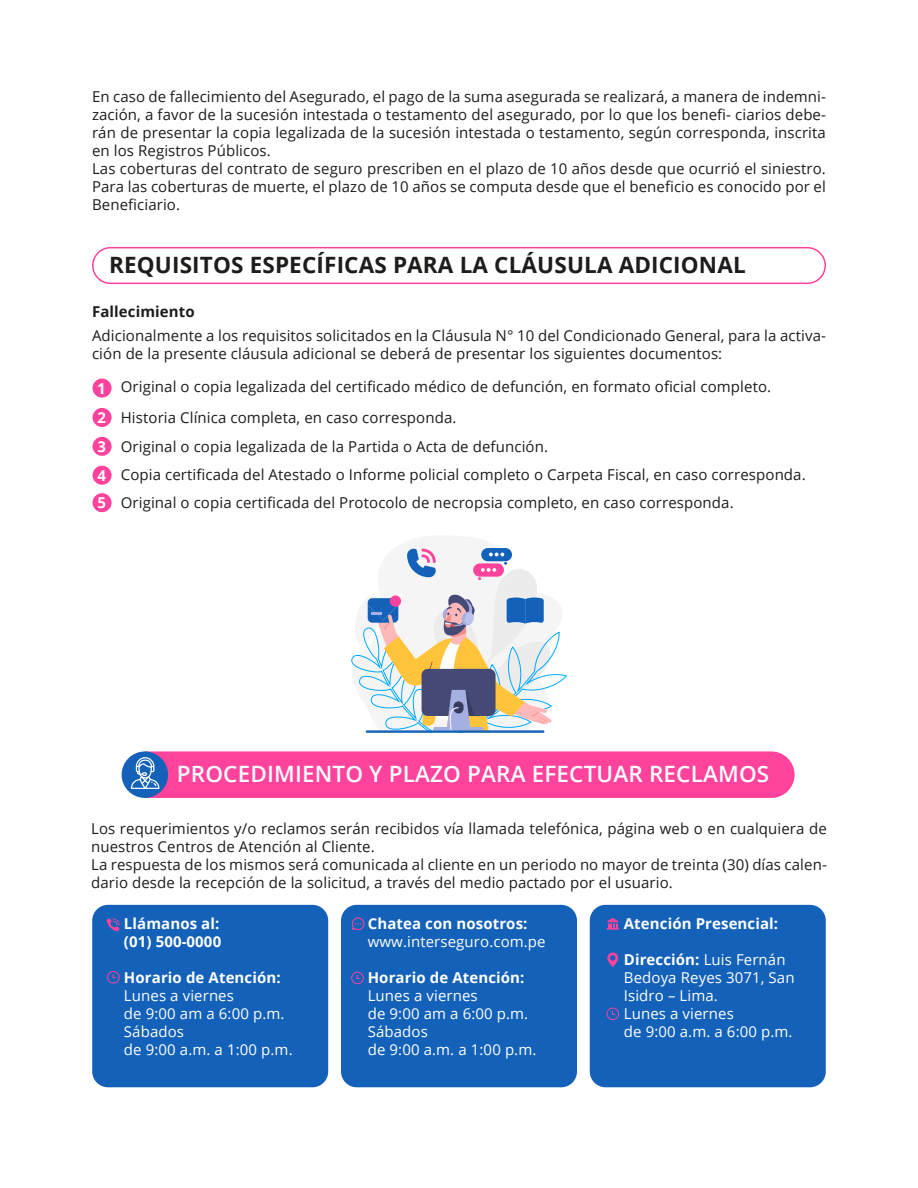
<style>
.page{position:relative;width:918px;height:1188px;background:#fff}
.page>*{position:absolute;margin:0;border:0;box-sizing:border-box;transform-origin:0 0}
.t1{font:700 22.5px "Open Sans";letter-spacing:.005em;color:#1d1d1b}
.t2{font:600 22.5px "Open Sans";letter-spacing:.005em;color:#fff}
.t3{font:15px/18px "Open Sans";letter-spacing:.005em;color:#1d1d1b}
.t4{font:15px/18px "Open Sans";letter-spacing:.005em;color:#fff}
.t5{font:700 15px/18px "Open Sans";letter-spacing:.005em;color:#fff}
.t6{font:700 15px "Open Sans";letter-spacing:.005em;color:#1d1d1b}
.s1{font-weight:700;color:#fff}
.s2{font-weight:700}
</style>
<div class="page">
<svg style="left:92px;top:247px;width:734px;height:37px"></svg>
<div style="left:92px;top:905px;width:236px;height:182px;background:#1361b9;border-radius:16px"></div>
<div style="left:341px;top:905px;width:236px;height:182px;background:#1361b9;border-radius:16px"></div>
<div style="left:590px;top:905px;width:236px;height:182px;background:#1361b9;border-radius:16px"></div>
<div style="left:122px;top:751px;width:46px;height:47px;background:#1361b9;border-radius:50%"></div>
<svg style="left:131px;top:751px;width:664px;height:47px;background:#f6499f"></svg>
<svg style="left:351px;top:548px;width:216px;height:186px"></svg>
<hr style="left:366px;top:730px;width:178px;height:3px;background:#1361b9">
<svg style="left:107px;top:918px;width:12px;height:13px"></svg>
<svg style="left:107px;top:971px;width:13px;height:13px"></svg>
<svg style="left:351px;top:972px;width:13px;height:12px"></svg>
<svg style="left:351px;top:917px;width:13px;height:13px"></svg>
<svg style="left:606px;top:1007px;width:13px;height:13px"></svg>
<svg style="left:607px;top:918px;width:12px;height:12px"></svg>
<svg style="left:607px;top:953px;width:11px;height:14px"></svg>
<div style="left:93px;top:379px;width:19px;height:19px;background:#ff429b;border-radius:50%"></div>
<div style="left:93px;top:408px;width:19px;height:19px;background:#ff429b;border-radius:50%"></div>
<div style="left:93px;top:437px;width:19px;height:19px;background:#ff429b;border-radius:50%"></div>
<div style="left:93px;top:466px;width:19px;height:19px;background:#ff429b;border-radius:50%"></div>
<div style="left:93px;top:493px;width:19px;height:19px;background:#ff429b;border-radius:50%"></div>
<p class="t3" style="left:92px;top:87px;width:735px">En caso de fallecimiento del Asegurado, el pago de la suma asegurada se realizará, a manera de indemni&shy;zación, a favor de la sucesión intestada o testamento del asegurado, por lo que los benefi- ciarios debe&shy;rán de presentar la copia legalizada de la sucesión intestada o testamento, según corresponda, inscrita en los Registros Públicos.<br>Las coberturas del contrato de seguro prescriben en el plazo de 10 años desde que ocurrió el siniestro.<br>Para las coberturas de muerte, el plazo de 10 años se computa desde que el beneficio es conocido por el Beneficiario.</p>
<h1 class="t1" style="left:109px;top:249px;width:638px">REQUISITOS ESPECÍFICAS PARA LA CLÁUSULA ADICIONAL</h1>
<p class="t6" style="left:92px;top:301px;width:104px">Fallecimiento</p>
<p class="t3" style="left:92px;top:326px;width:735px">Adicionalmente a los requisitos solicitados en la Cláusula N° 10 del Condicionado General, para la activa&shy;ción de la presente cláusula adicional se deberá de presentar los siguientes documentos:</p>
<p class="t3" style="left:97px;top:372px;width:710px;line-height:29.4px"><span class="s1">1</span> Original o copia legalizada del certificado médico de defunción, en formato oficial completo.<br><span class="s1">2</span> Historia Clínica completa, en caso corresponda.<br><span class="s1">3</span> Original o copia legalizada de la Partida o Acta de defunción.<br><span class="s1">4</span> Copia certificada del Atestado o Informe policial completo o Carpeta Fiscal, en caso corresponda.</p>
<p class="t3" style="left:98px;top:493px;width:638px"><span class="s1">5</span> Original o copia certificada del Protocolo de necropsia completo, en caso corresponda.</p>
<h1 class="t2" style="left:177px;top:758px;width:594px">PROCEDIMIENTO Y PLAZO PARA EFECTUAR RECLAMOS</h1>
<p class="t3" style="left:91px;top:819px;width:737px">Los requerimientos y/o reclamos serán recibidos vía llamada telefónica, página web o en cualquiera de nuestros Centros de Atención al Cliente.<br>La respuesta de los mismos será comunicada al cliente en un periodo no mayor de treinta (30) días calen&shy;dario desde la recepción de la solicitud, a través del medio pactado por el usuario.</p>
<p class="t5" style="left:124px;top:914px;width:99px">Llámanos al: (01) 500-0000</p>
<p class="t5" style="left:124px;top:968px;width:158px">Horario de Atención:</p>
<p class="t4" style="left:124px;top:986px;width:170px">Lunes a viernes<br>de 9:00 am a 6:00 p.m.<br>Sábados<br>de 9:00 a.m. a 1:00 p.m.</p>
<p class="t5" style="left:368px;top:914px;width:161px">Chatea con nosotros:</p>
<p class="t4" style="left:368px;top:932px;width:179px">www.interseguro.com.pe</p>
<p class="t5" style="left:368px;top:968px;width:158px">Horario de Atención:</p>
<p class="t4" style="left:368px;top:986px;width:170px">Lunes a viernes<br>de 9:00 am a 6:00 p.m.<br>Sábados<br>de 9:00 a.m. a 1:00 p.m.</p>
<p class="t5" style="left:624px;top:914px;width:156px">Atención Presencial:</p>
<p class="t4" style="left:624px;top:950px;width:172px"><span class="s2">Dirección:</span> Luis Fernán<br>Bedoya Reyes 3071, San<br>Isidro – Lima.<br>Lunes a viernes<br>de 9:00 a.m. a 6:00 p.m.</p>
</div>
